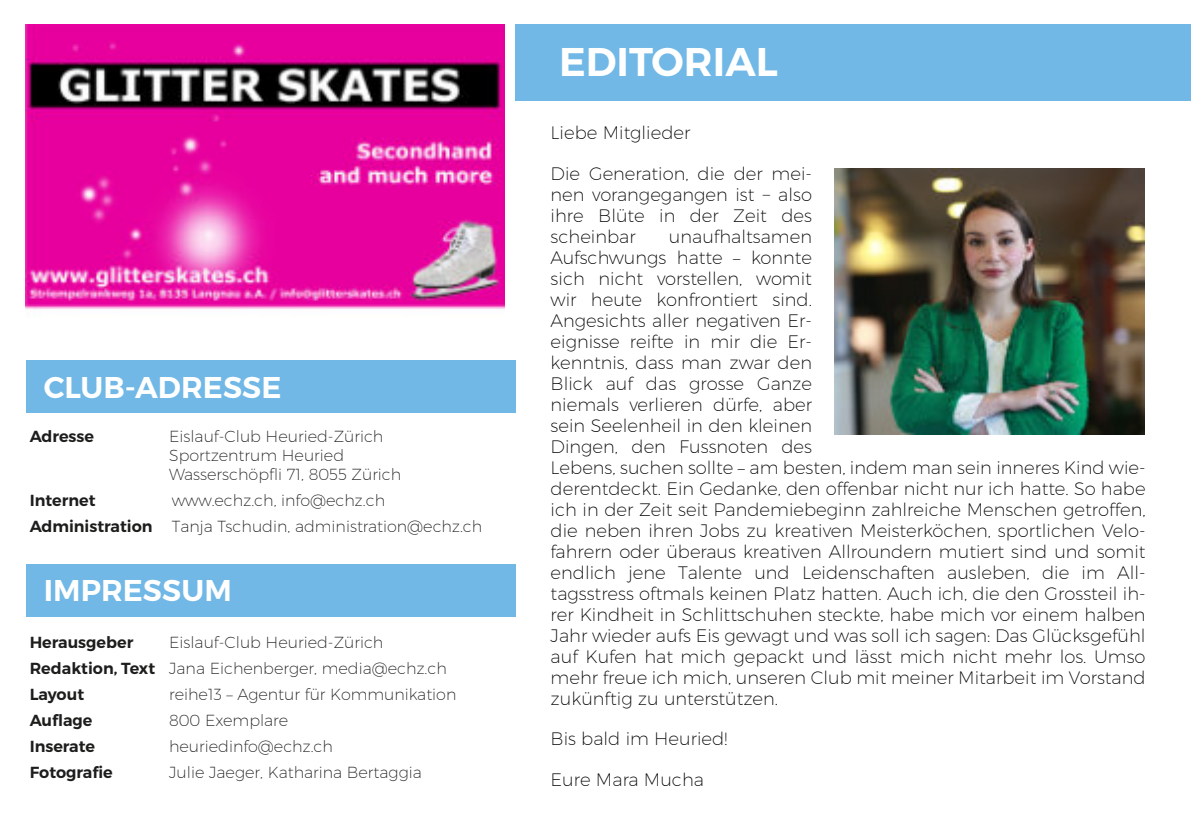
<style>
.page{position:relative;width:1191px;height:840px;background:#fff}
.page>*{position:absolute;margin:0;border:0;box-sizing:border-box;transform-origin:0 0}
.t1{font:600 40px "Montserrat";color:#fff}
.t2{font:600 30px "Montserrat";color:#fff}
.t3{font:200 18px/21px "Montserrat";color:#000;text-align:justify}
.t4{font:200 16px/26px "Montserrat";color:#1d1d1b}
.t5{font:600 16px "Montserrat";color:#1d1d1b}
.s1{font-weight:600}
</style>
<div class="page">
<div style="left:515px;top:24px;width:676px;height:77px;background:#71b8e6"></div>
<div style="left:26px;top:360px;width:489px;height:52px;background:#71b8e6"></div>
<div style="left:26px;top:564px;width:489px;height:52px;background:#71b8e6"></div>
<img style="left:25px;top:25px;width:480px;height:284px">
<img style="left:834px;top:169px;width:310px;height:265px">
<h2 class="t2" style="left:44px;top:368px;width:239px">CLUB-ADRESSE</h2>
<p class="t5" style="left:30px;top:426px;width:66px">Adresse</p>
<p class="t4" style="left:169px;top:426px;width:234px;line-height:19.2px">Eislauf-Club Heuried-Zürich<br>Sportzentrum Heuried<br>Wasserschöpfli 71, 8055 Zürich</p>
<p class="t5" style="left:30px;top:490px;width:67px">Internet</p>
<p class="t4" style="left:30px;top:487px;width:454px;text-indent:142px">www.echz.ch, info@echz.ch<br><span class="s1">Administration</span> Tanja Tschudin, administration@echz.ch</p>
<h2 class="t2" style="left:44px;top:572px;width:190px">IMPRESSUM</h2>
<p class="t4" style="left:30px;top:629px;width:419px;text-indent:139px">Eislauf-Club Heuried-Zürich<br><span class="s1">Redaktion, Text</span> Jana Eichenberger, media@echz.ch<br><span class="s1">Layout</span></p>
<p class="t5" style="left:30px;top:632px;width:105px">Herausgeber</p>
<p class="t4" style="left:169px;top:681px;width:289px">reihe13 – Agentur für Kommunikation</p>
<p class="t5" style="left:30px;top:710px;width:64px">Auflage</p>
<p class="t4" style="left:169px;top:707px;width:121px">800 Exemplare</p>
<p class="t5" style="left:30px;top:736px;width:67px">Inserate</p>
<p class="t4" style="left:169px;top:733px;width:165px">heuriedinfo@echz.ch</p>
<p class="t5" style="left:30px;top:762px;width:85px">Fotografie</p>
<p class="t4" style="left:169px;top:759px;width:254px">Julie Jaeger, Katharina Bertaggia</p>
<h1 class="t1" style="left:559px;top:38px;width:220px">EDITORIAL</h1>
<p class="t3" style="left:550px;top:122px;width:141px">Liebe Mitglieder</p>
<p class="t3" style="left:550px;top:163px;width:263px">Die Generation, die der mei&shy;nen vorangegangen ist − also ihre Blüte in der Zeit des scheinbar</p>
<p class="t3" style="left:550px;top:226px;width:596px;text-align:left;text-indent:118px">unaufhaltsamen<br>Aufschwungs hatte – konnte<br>sich nicht vorstellen, womit<br>wir heute konfrontiert sind.<br>Angesichts aller negativen Er-<br>eignisse reifte in mir die Er-<br>kenntnis, dass man zwar den<br>Blick auf das grosse Ganze<br>niemals verlieren dürfe, aber<br>sein Seelenheil in den kleinen<br>Dingen, den Fussnoten des<br>Lebens, suchen sollte – am besten, indem man sein inneres Kind wie&shy;derentdeckt. Ein Gedanke, den offenbar nicht nur ich hatte. So habe ich in der Zeit seit Pandemiebeginn zahlreiche Menschen getroffen, die neben ihren Jobs zu kreativen Meisterköchen, sportlichen Velo&shy;fahrern oder überaus kreativen Allroundern mutiert sind und somit endlich jene Talente und Leidenschaften ausleben, die im All&shy;tagsstress oftmals keinen Platz hatten. Auch ich, die den Grossteil ih&shy;rer Kindheit in Schlittschuhen steckte, habe mich vor einem halben Jahr wieder aufs Eis gewagt und was soll ich sagen: Das Glücksgefühl auf Kufen hat mich gepackt und lässt mich nicht mehr los. Umso mehr freue ich mich, unseren Club mit meiner Mitarbeit im Vorstand zukünftig zu unterstützen.</p>
<p class="t3" style="left:550px;top:728px;width:179px">Bis bald im Heuried!</p>
<p class="t3" style="left:550px;top:768px;width:155px">Eure Mara Mucha</p>
</div>
